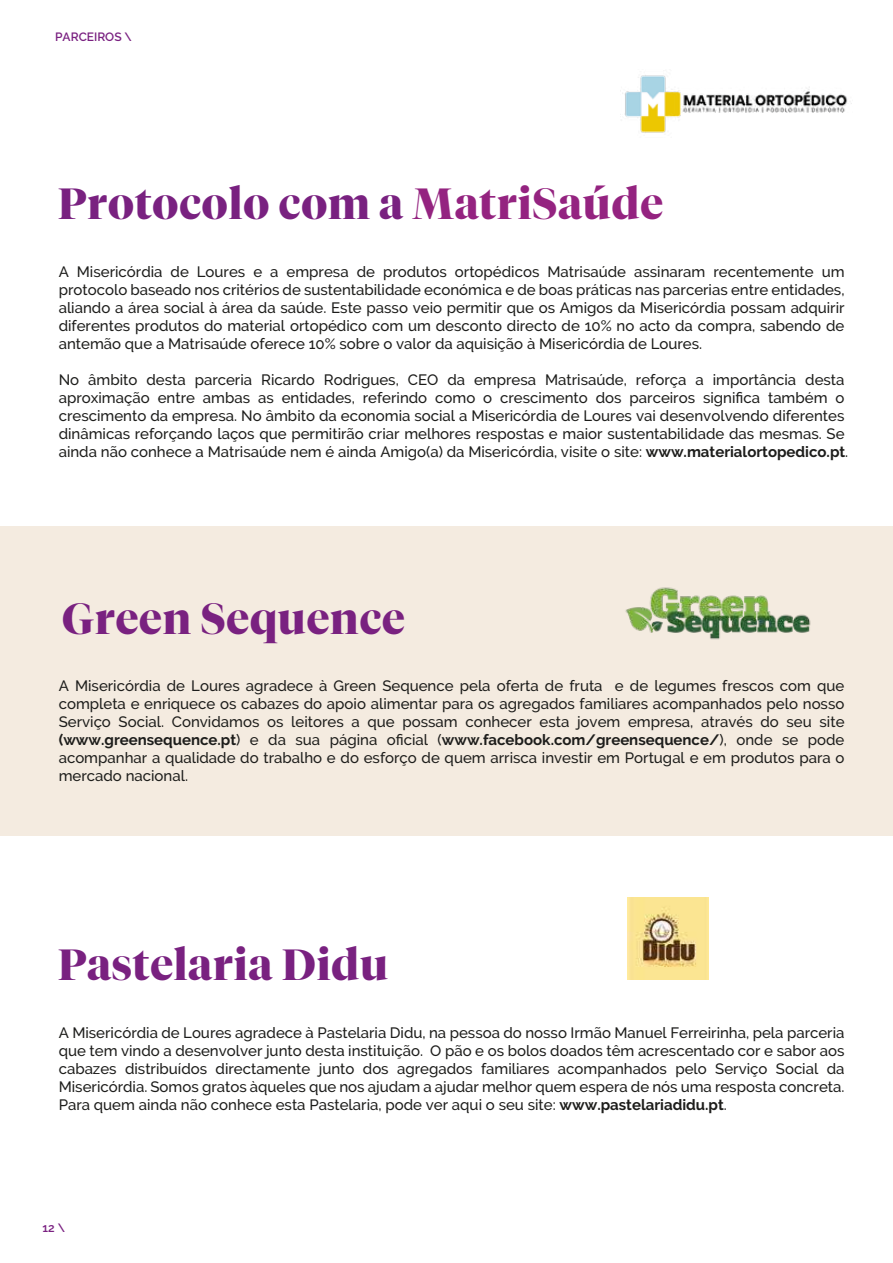
<style>
.page{position:relative;width:893px;height:1263px;background:#fff}
.page>*{position:absolute;margin:0;border:0;box-sizing:border-box;transform-origin:0 0}
.t1{font:700 43.5px "Tiempos Fine";letter-spacing:.02em;color:#792180}
.t2{font:500 15px/18px "Raleway";color:#1d1d1b;text-align:justify}
.t3{font:600 12px "Raleway";color:#7a2181}
.s1{color:#942380}
.s2{font-weight:700}
</style>
<div class="page">
<div style="left:0;top:526px;width:893px;height:310px;background:#f4ebe0"></div>
<img style="left:620px;top:75px;width:232px;height:58px">
<img style="left:625px;top:587px;width:186px;height:53px">
<img style="left:627px;top:898px;width:82px;height:82px">
<p class="t3" style="left:55px;top:30px;width:78px">PARCEIROS \</p>
<h1 class="t1" style="left:58px;top:177px;width:606px">Protocolo com a <span class="s1">MatriSaúde</span></h1>
<p class="t2" style="left:59px;top:263px;width:787px">A Misericórdia de Loures e a empresa de produtos ortopédicos Matrisaúde assinaram recentemente um protocolo baseado nos critérios de sustentabilidade económica e de boas práticas nas parcerias entre entidades, aliando a área social à área da saúde. Este passo veio permitir que os Amigos da Misericórdia possam adquirir diferentes produtos do material ortopédico com um desconto directo de 10% no acto da compra, sabendo de antemão que a Matrisaúde oferece 10% sobre o valor da aquisição à Misericórdia de Loures.</p>
<p class="t2" style="left:59px;top:371px;width:791px;text-align:left">No âmbito desta parceria Ricardo Rodrigues, CEO da empresa Matrisaúde, reforça a importância desta aproximação entre ambas as entidades, referindo como o crescimento dos parceiros significa também o crescimento da empresa. No âmbito da economia social a Misericórdia de Loures vai desenvolvendo diferentes dinâmicas reforçando laços que permitirão criar melhores respostas e maior sustentabilidade das mesmas. Se ainda não conhece a Matrisaúde nem é ainda Amigo(a) da Misericórdia, visite o site: <span class="s2">www.materialortopedico.pt</span>.</p>
<h1 class="t1" style="left:62px;top:592px;width:344px">Green Sequence</h1>
<p class="t2" style="left:59px;top:677px;width:787px">A Misericórdia de Loures agradece à Green Sequence pela oferta de fruta e de legumes frescos com que completa e enriquece os cabazes do apoio alimentar para os agregados familiares acompanhados pelo nosso Serviço Social. Convidamos os leitores a que possam conhecer esta jovem empresa, através do seu site <span class="s2">(www.greensequence.pt</span>) e da sua página oficial (<span class="s2">www.facebook.com/greensequence/</span>), onde se pode acompanhar a qualidade do trabalho e do esforço de quem arrisca investir em Portugal e em produtos para o mercado nacional.</p>
<h1 class="t1" style="left:58px;top:938px;width:332px">Pastelaria Didu</h1>
<p class="t2" style="left:59px;top:1024px;width:787px">A Misericórdia de Loures agradece à Pastelaria Didu, na pessoa do nosso Irmão Manuel Ferreirinha, pela parceria que tem vindo a desenvolver junto desta instituição. O pão e os bolos doados têm acrescentado cor e sabor aos cabazes distribuídos directamente junto dos agregados familiares acompanhados pelo Serviço Social da Misericórdia. Somos gratos àqueles que nos ajudam a ajudar melhor quem espera de nós uma resposta concreta.<br>Para quem ainda não conhece esta Pastelaria, pode ver aqui o seu site: <span class="s2">www.pastelariadidu.pt</span>.</p>
<p class="t3" style="left:43px;top:1220px;width:24px">12 \</p>
</div>
